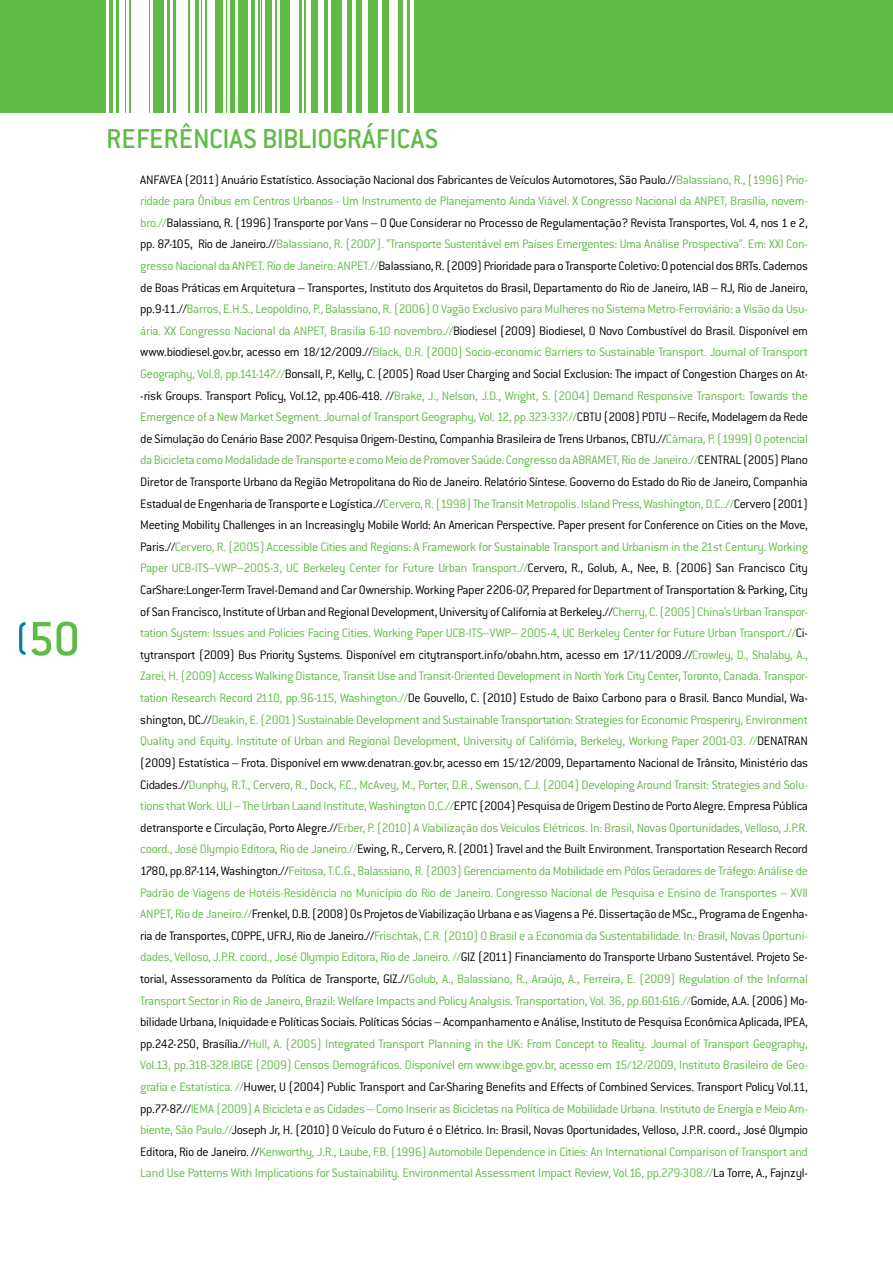
<style>
.page{position:relative;width:893px;height:1263px;background:#fff}
.page>*{position:absolute;margin:0;border:0;box-sizing:border-box;transform-origin:0 0}
.t1{font:500 52.5px "Conduit ITC";color:#5fbb46}
.t2{font:500 30px "Conduit ITC";color:#5fbb46}
.t3{font:300 13.5px/21.6px "Conduit ITC";letter-spacing:-.025em;color:#5fbb46;text-align:justify}
.s1{color:#000}
</style>
<div class="page">
<svg style="left:19px;top:622px;width:7px;height:33px"></svg>
<div style="left:0;top:0;width:893px;height:113px;background:#5fbb46"></div>
<div style="left:132px;top:0;width:11px;height:131px;background:#fff"></div>
<div style="left:177px;top:0;width:11px;height:131px;background:#fff"></div>
<div style="left:207px;top:0;width:7px;height:131px;background:#fff"></div>
<div style="left:144px;top:0;width:5px;height:131px;background:#fff"></div>
<hr style="left:150px;top:0;width:2px;height:131px;background:#fff">
<hr style="left:165px;top:0;width:2px;height:131px;background:#fff">
<hr style="left:170px;top:0;width:2px;height:131px;background:#fff">
<hr style="left:190px;top:0;width:4px;height:131px;background:#fff">
<hr style="left:199px;top:0;width:2px;height:131px;background:#fff">
<hr style="left:202px;top:0;width:3px;height:131px;background:#fff">
<hr style="left:223px;top:0;width:3px;height:131px;background:#fff">
<hr style="left:227px;top:0;width:3px;height:131px;background:#fff">
<hr style="left:235px;top:0;width:3px;height:131px;background:#fff">
<hr style="left:248px;top:0;width:3px;height:131px;background:#fff">
<hr style="left:255px;top:0;width:3px;height:131px;background:#fff">
<hr style="left:262px;top:0;width:3px;height:131px;background:#fff">
<hr style="left:272px;top:0;width:3px;height:131px;background:#fff">
<hr style="left:278px;top:0;width:2px;height:131px;background:#fff">
<hr style="left:260px;top:0;width:1px;height:131px;background:#fff">
<hr style="left:389px;top:0;width:1px;height:131px;background:#fff">
<div style="left:290px;top:0;width:9px;height:131px;background:#fff"></div>
<div style="left:306px;top:0;width:5px;height:131px;background:#fff"></div>
<div style="left:318px;top:0;width:6px;height:131px;background:#fff"></div>
<hr style="left:328px;top:0;width:3px;height:131px;background:#fff">
<hr style="left:342px;top:0;width:4px;height:131px;background:#fff">
<hr style="left:352px;top:0;width:4px;height:131px;background:#fff">
<div style="left:362px;top:0;width:6px;height:131px;background:#fff"></div>
<hr style="left:378px;top:0;width:4px;height:131px;background:#fff">
<hr style="left:391px;top:0;width:4px;height:131px;background:#fff">
<hr style="left:403px;top:0;width:4px;height:131px;background:#fff">
<hr style="left:410px;top:0;width:4px;height:131px;background:#fff">
<hr style="left:394px;top:0;width:4px;height:131px;background:#fff">
<hr style="left:126px;top:0;width:2px;height:131px;background:#fff">
<hr style="left:119px;top:0;width:3px;height:131px;background:#fff">
<hr style="left:113px;top:0;width:2px;height:131px;background:#fff">
<hr style="left:106px;top:0;width:3px;height:131px;background:#fff">
<hr style="left:122px;top:0;width:2px;height:131px;background:#fff">
<hr style="left:303px;top:0;width:1px;height:131px;background:#fff">
<h1 class="t1" style="left:28px;top:609px;width:54px">50</h1>
<h2 class="t2" style="left:106px;top:121px;width:333px">REFERÊNCIAS BIBLIOGRÁFICAS</h2>
<p class="t3" style="left:140px;top:169px;width:669px"><span class="s1">ANFAVEA (2011) Anuário Estatístico. Associação Nacional dos Fabricantes de Veículos Automotores, São Paulo.//</span>Balassiano, R., (1996) Prio&shy;ridade para Ônibus em Centros Urbanos - Um Instrumento de Planejamento Ainda Viável. X Congresso Nacional da ANPET, Brasília, novem&shy;bro.//<span class="s1">Balassiano, R. (1996) Transporte por Vans – O Que Considerar no Processo de Regulamentação? Revista Transportes, Vol. 4, nos 1 e 2, pp. 87-105, Rio de Janeiro.//</span>Balassiano, R. (2007). “Transporte Sustentável em Países Emergentes: Uma Análise Prospectiva”. Em: XXI Con&shy;gresso Nacional da ANPET. Rio de Janeiro: ANPET.//<span class="s1">Balassiano, R. (2009) Prioridade para o Transporte Coletivo: O potencial dos BRTs. Cadernos de Boas Práticas em Arquitetura – Transportes, Instituto dos Arquitetos do Brasil, Departamento do Rio de Janeiro, IAB – RJ, Rio de Janeiro, pp.9-11.//</span>Barros, E.H.S., Leopoldino, P., Balassiano, R. (2006) O Vagão Exclusivo para Mulheres no Sistema Metro-Ferroviário: a Visão da Usu&shy;ária. XX Congresso Nacional da ANPET, Brasilia 6-10 novembro.//<span class="s1">Biodiesel (2009) Biodiesel, O Novo Combustível do Brasil. Disponível em www.biodiesel.gov.br, acesso em 18/12/2009.//</span>Black, D.R. (2000) Socio-economic Barriers to Sustainable Transport. Journal of Transport Geography, Vol.8, pp.141-147.//<span class="s1">Bonsall, P., Kelly, C. (2005) Road User Charging and Social Exclusion: The impact of Congestion Charges on At--risk Groups. Transport Policy, Vol.12, pp.406-418. //</span>Brake, J., Nelson, J.D., Wright, S. (2004) Demand Responsive Transport: Towards the Emergence of a New Market Segment. Journal of Transport Geography, Vol. 12, pp.323-337.//<span class="s1">CBTU (2008) PDTU – Recife, Modelagem da Rede de Simulação do Cenário Base 2007. Pesquisa Origem-Destino, Companhia Brasileira de Trens Urbanos, CBTU.//</span>Câmara, P. (1999) O potencial da Bicicleta como Modalidade de Transporte e como Meio de Promover Saúde. Congresso da ABRAMET, Rio de Janeiro.//<span class="s1">CENTRAL (2005) Plano Diretor de Transporte Urbano da Região Metropolitana do Rio de Janeiro. Relatório Síntese. Gooverno do Estado do Rio de Janeiro, Companhia Estadual de Engenharia de Transporte e Logística.//</span>Cervero, R. (1998) The Transit Metropolis. Island Press, Washington, D.C..//<span class="s1">Cervero (2001)<br>Meeting Mobility Challenges in an Increasingly Mobile World: An American Perspective. Paper present for Conference on Cities on the Move, Paris.//</span>Cervero, R. (2005) Accessible Cities and Regions: A Framework for Sustainable Transport and Urbanism in the 21st Century. Working Paper UCB-ITS–VWP–2005-3, UC Berkeley Center for Future Urban Transport.//<span class="s1">Cervero, R., Golub, A., Nee, B. (2006) San Francisco City CarShare:Longer-Term Travel-Demand and Car Ownership. Working Paper 2206-07, Prepared for Department of Transportation &amp; Parking, City of San Francisco, Institute of Urban and Regional Development, University of California at Berkeley.//</span>Cherry, C. (2005) China’s Urban Transpor&shy;tation System: Issues and Policies Facing Cities. Working Paper UCB-ITS–VWP– 2005-4, UC Berkeley Center for Future Urban Transport.//<span class="s1">Ci&shy;tytransport (2009) Bus Priority Systems. Disponível em citytransport.info/obahn.htm, acesso em 17/11/2009.//</span>Crowley, D., Shalaby, A., Zarei, H. (2009) Access Walking Distance, Transit Use and Transit-Oriented Development in North York City Center, Toronto, Canada. Transpor&shy;tation Research Record 2110, pp.96-115, Washington.//<span class="s1">De Gouvello, C. (2010) Estudo de Baixo Carbono para o Brasil. Banco Mundial, Wa&shy;shington, DC.//</span>Deakin, E. (2001) Sustainable Development and Sustainable Transportation: Strategies for Economic Prosperiry, Environment Quality and Equity. Institute of Urban and Regional Development, University of Califórnia, Berkeley, Working Paper 2001-03. //<span class="s1">DENATRAN (2009) Estatística – Frota. Disponível em www.denatran.gov.br, acesso em 15/12/2009, Departamento Nacional de Trânsito, Ministério das Cidades.//</span>Dunphy, R.T., Cervero, R., Dock, F.C., McAvey, M., Porter, D.R., Swenson, C.J. (2004) Developing Around Transit: Strategies and Solu&shy;tions that Work. ULI – The Urban Laand Institute, Washington D.C.//<span class="s1">EPTC (2004) Pesquisa de Origem Destino de Porto Alegre. Empresa Pública detransporte e Circulação, Porto Alegre.//</span>Erber, P. (2010) A Viabilização dos Veículos Elétricos. In: Brasil, Novas Oportunidades, Velloso, J.P.R. coord., José Olympio Editora, Rio de Janeiro.//<span class="s1">Ewing, R., Cervero, R. (2001) Travel and the Built Environment. Transportation Research Record 1780, pp.87-114, Washington.//</span>Feitosa, T.C.G., Balassiano, R. (2003) Gerenciamento da Mobilidade em Pólos Geradores de Tráfego: Análise de Padrão de Viagens de Hotéis-Residência no Município do Rio de Janeiro. Congresso Nacional de Pesquisa e Ensino de Transportes – XVII ANPET, Rio de Janeiro.//<span class="s1">Frenkel, D.B. (2008) Os Projetos de Viabilização Urbana e as Viagens a Pé. Dissertação de MSc., Programa de Engenha&shy;ria de Transportes, COPPE, UFRJ, Rio de Janeiro.//</span>Frischtak, C.R. (2010) O Brasil e a Economia da Sustentabilidade. In: Brasil, Novas Oportuni&shy;dades, Velloso, J.P.R. coord., José Olympio Editora, Rio de Janeiro. //<span class="s1">GIZ (2011) Financiamento do Transporte Urbano Sustentável. Projeto Se&shy;torial, Assessoramento da Política de Transporte, GIZ.//</span>Golub, A., Balassiano, R., Araújo, A., Ferreira, E. (2009) Regulation of the Informal Transport Sector in Rio de Janeiro, Brazil: Welfare Impacts and Policy Analysis. Transportation, Vol. 36, pp.601-616.//<span class="s1">Gomide, A.A. (2006) Mo&shy;bilidade Urbana, Iniquidade e Políticas Sociais. Políticas Sócias – Acompanhamento e Análise, Instituto de Pesquisa Econômica Aplicada, IPEA, pp.242-250, Brasília.//</span>Hull, A. (2005) Integrated Transport Planning in the UK: From Concept to Reality. Journal of Transport Geography, Vol.13, pp.318-328.IBGE (2009) Censos Demográficos. Disponível em www.ibge.gov.br, acesso em 15/12/2009, Instituto Brasileiro de Geo&shy;grafia e Estatística. //<span class="s1">Huwer, U (2004) Public Transport and Car-Sharing Benefits and Effects of Combined Services. Transport Policy Vol.11, pp.77-87.//</span>IEMA (2009) A Bicicleta e as Cidades – Como Inserir as Bicicletas na Política de Mobilidade Urbana. Instituto de Energia e Meio Am&shy;biente, São Paulo.//<span class="s1">Joseph Jr, H. (2010) O Veículo do Futuro é o Elétrico. In: Brasil, Novas Oportunidades, Velloso, J.P.R. coord., José Olympio Editora, Rio de Janeiro. //</span>Kenworthy, J.R., Laube, F.B. (1996) Automobile Dependence in Cities: An International Comparison of Transport and Land Use Patterns With Implications for Sustainability. Environmental Assessment Impact Review, Vol.16, pp.279-308.//<span class="s1">La Torre, A., Fajnzyl-</span></p>
</div>
